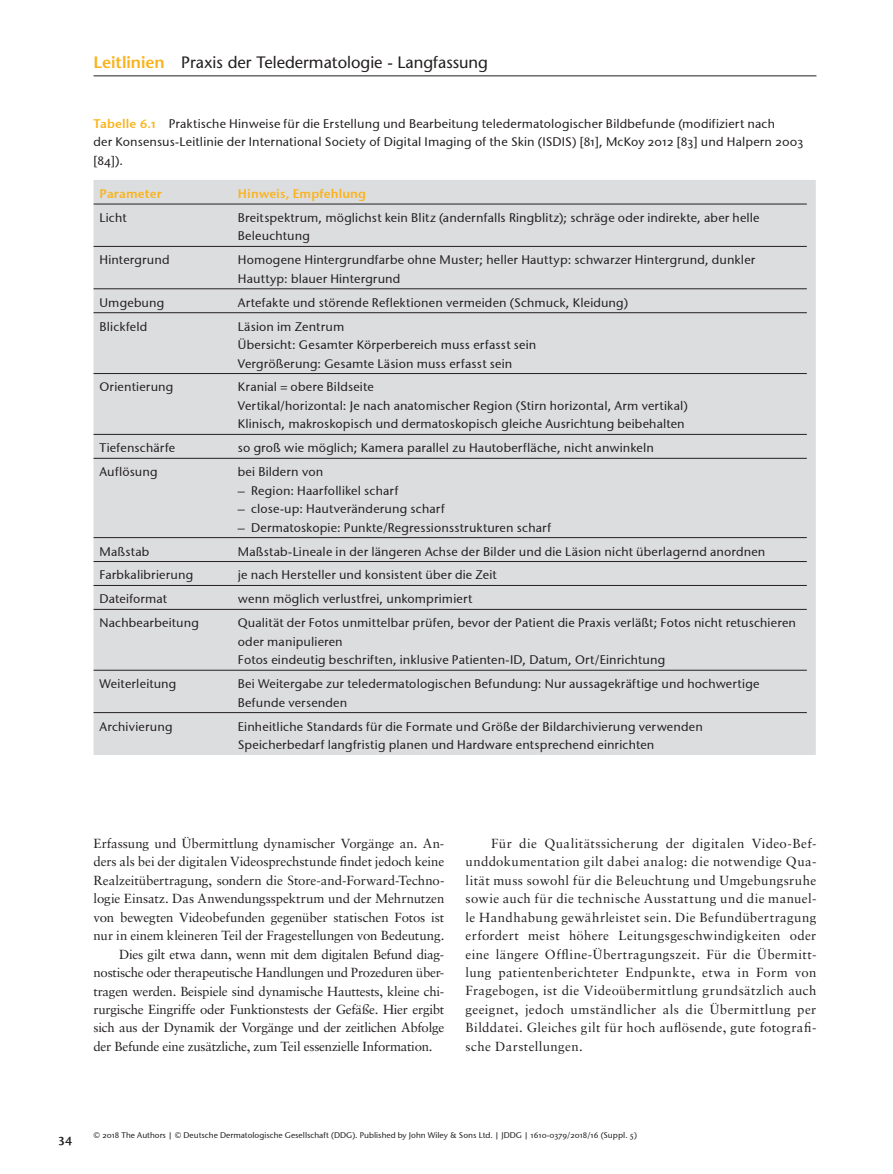
<style>
.page{position:relative;width:893px;height:1174px;background:#fff}
.page>*{position:absolute;margin:0;border:0;box-sizing:border-box;transform-origin:0 0}
.t1{font:16.5px "Stone Sans";color:#231f20}
.t2{font:13.2px/18.5px "Sabon";letter-spacing:-.02em;color:#231f20;text-align:justify}
.t3{font:13.2px "Sabon";color:#231f20}
.t4{font:12.45px/18.5px "Stone Sans OSITCTT Medium";letter-spacing:.015em;color:#231f20}
.t5{font:12.45px "Stone Sans Sem OSITCTT Semi";letter-spacing:.01em;color:#fbb31b}
.t6{font:12.45px "Stone Sans Sem OSITCTT Semi";color:#231f20}
.t7{font:8.25px "Stone Sans OSITCTT Medium";color:#231f20}
.s1{font-weight:600;color:#fbb31b}
.s2{font-family:"Stone Sans Sem OSITCTT Semi";color:#fbb31b}
</style>
<div class="page">
<hr style="left:94px;top:76px;width:722px;height:1px;background:#231f20">
<div style="left:94px;top:180px;width:722px;height:575px;background:#dcdddf"></div>
<hr style="left:94px;top:204px;width:713px;height:1px;background:#231f20">
<hr style="left:94px;top:246px;width:713px;height:1px;background:#231f20">
<hr style="left:94px;top:288px;width:713px;height:1px;background:#231f20">
<hr style="left:94px;top:312px;width:713px;height:1px;background:#231f20">
<hr style="left:94px;top:373px;width:713px;height:1px;background:#231f20">
<hr style="left:94px;top:434px;width:713px;height:1px;background:#231f20">
<hr style="left:94px;top:458px;width:713px;height:1px;background:#231f20">
<hr style="left:94px;top:537px;width:713px;height:1px;background:#231f20">
<hr style="left:94px;top:561px;width:713px;height:1px;background:#231f20">
<hr style="left:94px;top:585px;width:713px;height:1px;background:#231f20">
<hr style="left:94px;top:609px;width:713px;height:1px;background:#231f20">
<hr style="left:94px;top:670px;width:713px;height:1px;background:#231f20">
<hr style="left:94px;top:712px;width:713px;height:1px;background:#231f20">
<h1 class="t1" style="left:94px;top:55px;width:396px"><span class="s1">Leitlinien</span> Praxis der Teledermatologie - Langfassung</h1>
<p class="t4" style="left:94px;top:114px;width:711px"><span class="s2">Tabelle 6.1</span> Praktische Hinweise für die Erstellung und Bearbeitung teledermatologischer Bildbefunde (modifiziert nach<br>der Konsensus-Leitlinie der International Society of Digital Imaging of the Skin (ISDIS) [ 81 ] , McKoy 2012 [ 83 ] und Halpern 2003 [ 84 ] ).</p>
<p class="t5" style="left:100px;top:186px;width:64px">Parameter</p>
<p class="t5" style="left:238px;top:186px;width:130px">Hinweis, Empfehlung</p>
<p class="t4" style="left:100px;top:208px;width:29px">Licht</p>
<p class="t4" style="left:238px;top:208px;width:523px">Breitspektrum, möglichst kein Blitz (andernfalls Ringblitz); schräge oder indirekte, aber helle<br>Beleuchtung</p>
<p class="t4" style="left:100px;top:251px;width:71px">Hintergrund</p>
<p class="t4" style="left:238px;top:251px;width:519px">Homogene Hintergrundfarbe ohne Muster; heller Hauttyp: schwarzer Hintergrund, dunkler<br>Hauttyp: blauer Hintergrund</p>
<p class="t4" style="left:100px;top:293px;width:66px">Umgebung</p>
<p class="t4" style="left:238px;top:293px;width:392px">Artefakte und störende Reflektionen vermeiden (Schmuck, Kleidung)</p>
<p class="t4" style="left:100px;top:317px;width:49px">Blickfeld</p>
<p class="t4" style="left:238px;top:317px;width:300px">Läsion im Zentrum<br>Übersicht: Gesamter Körperbereich muss erfasst sein<br>Vergrößerung: Gesamte Läsion muss erfasst sein</p>
<p class="t4" style="left:100px;top:378px;width:75px">Orientierung</p>
<p class="t4" style="left:238px;top:378px;width:451px">Kranial = obere Bildseite<br>Vertikal/horizontal: Je nach anatomischer Region (Stirn horizontal, Arm vertikal)<br>Klinisch, makroskopisch und dermatoskopisch gleiche Ausrichtung beibehalten</p>
<p class="t4" style="left:100px;top:439px;width:77px">Tiefenschärfe</p>
<p class="t4" style="left:238px;top:439px;width:417px">so groß wie möglich; Kamera parallel zu Hautoberfläche, nicht anwinkeln</p>
<p class="t4" style="left:100px;top:462px;width:59px">Auflösung</p>
<p class="t4" style="left:238px;top:462px;width:87px">bei Bildern von</p>
<p class="t4" style="left:238px;top:481px;width:162px">– Region: Haarfollikel scharf</p>
<p class="t4" style="left:238px;top:499px;width:208px">– close-up: Hautveränderung scharf</p>
<p class="t4" style="left:238px;top:518px;width:315px">– Dermatoskopie: Punkte/Regressionsstrukturen scharf</p>
<p class="t4" style="left:100px;top:542px;width:51px">Maßstab</p>
<p class="t4" style="left:238px;top:542px;width:529px">Maßstab-Lineale in der längeren Achse der Bilder und die Läsion nicht überlagernd anordnen</p>
<p class="t4" style="left:100px;top:566px;width:95px">Farbkalibrierung</p>
<p class="t4" style="left:238px;top:566px;width:260px">je nach Hersteller und konsistent über die Zeit</p>
<p class="t4" style="left:100px;top:590px;width:69px">Dateiformat</p>
<p class="t4" style="left:238px;top:590px;width:236px">wenn möglich verlustfrei, unkomprimiert</p>
<p class="t4" style="left:100px;top:613px;width:101px">Nachbearbeitung</p>
<p class="t4" style="left:238px;top:613px;width:560px">Qualität der Fotos unmittelbar prüfen, bevor der Patient die Praxis verläßt; Fotos nicht retuschieren oder manipulieren<br>Fotos eindeutig beschriften, inklusive Patienten-ID, Datum, Ort/Einrichtung</p>
<p class="t4" style="left:100px;top:674px;width:78px">Weiterleitung</p>
<p class="t4" style="left:238px;top:674px;width:523px">Bei Weitergabe zur teledermatologischen Befundung: Nur aussagekräftige und hochwertige<br>Befunde versenden</p>
<p class="t4" style="left:100px;top:717px;width:74px">Archivierung</p>
<p class="t4" style="left:238px;top:717px;width:466px">Einheitliche Standards für die Formate und Größe der Bildarchivierung verwenden<br>Speicherbedarf langfristig planen und Hardware entsprechend einrichten</p>
<p class="t3" style="left:94px;top:837px;width:352px">Erfassung und Übermittlung dynamischer Vorgänge an. An-</p>
<p class="t2" style="left:94px;top:853px;width:352px">ders als bei der digitalen Videosprechstunde findet jedoch keine</p>
<p class="t2" style="left:94px;top:872px;width:352px">Realzeitübertragung, sondern die Store-and-Forward-Techno-</p>
<p class="t2" style="left:94px;top:890px;width:352px">logie Einsatz. Das Anwendungsspektrum und der Mehrnutzen</p>
<p class="t2" style="left:94px;top:909px;width:352px">von bewegten Videobefunden gegenüber statischen Fotos ist</p>
<p class="t2" style="left:94px;top:927px;width:352px">nur in einem kleineren Teil der Fragestellungen von Bedeutung.</p>
<p class="t2" style="left:119px;top:946px;width:327px">Dies gilt etwa dann, wenn mit dem digitalen Befund diag-</p>
<p class="t2" style="left:94px;top:964px;width:352px">nostische oder therapeutische Handlungen und Prozeduren über-</p>
<p class="t2" style="left:94px;top:982px;width:352px">tragen werden. Beispiele sind dynamische Hauttests, kleine chi-</p>
<p class="t2" style="left:94px;top:1001px;width:352px">rurgische Eingriffe oder Funktionstests der Gefäße. Hier ergibt</p>
<p class="t2" style="left:94px;top:1019px;width:352px">sich aus der Dynamik der Vorgänge und der zeitlichen Abfolge</p>
<p class="t2" style="left:94px;top:1038px;width:341px">der Befunde eine zusätzliche, zum Teil essenzielle Information.</p>
<p class="t2" style="left:466px;top:835px;width:352px;text-indent:26px">Für die Qualitätssicherung der digitalen Video-Bef&shy;unddokumentation gilt dabei analog: die notwendige Qua&shy;lität muss sowohl für die Beleuchtung und Umgebungsruhe sowie auch für die technische Ausstattung und die manuel&shy;le Handhabung gewährleistet sein. Die Befundübertragung erfordert meist höhere Leitungsgeschwindigkeiten oder eine längere Offline-Übertragungszeit. Für die Übermitt&shy;lung patientenberichteter Endpunkte, etwa in Form von Fragebogen, ist die Videoübermittlung grundsätzlich auch geeignet, jedoch umständlicher als die Übermittlung per Bilddatei. Gleiches gilt für hoch auflösende, gute fotografi&shy;sche Darstellungen.</p>
<p class="t6" style="left:58px;top:1131px;width:15px">34</p>
<p class="t7" style="left:94px;top:1130px;width:545px">© 2018 The Authors | © Deutsche Dermatologische Gesellschaft (DDG). Published by John Wiley &amp; Sons Ltd. | JDDG | 1610-0379/2018/16 (Suppl. 5)</p>
</div>
